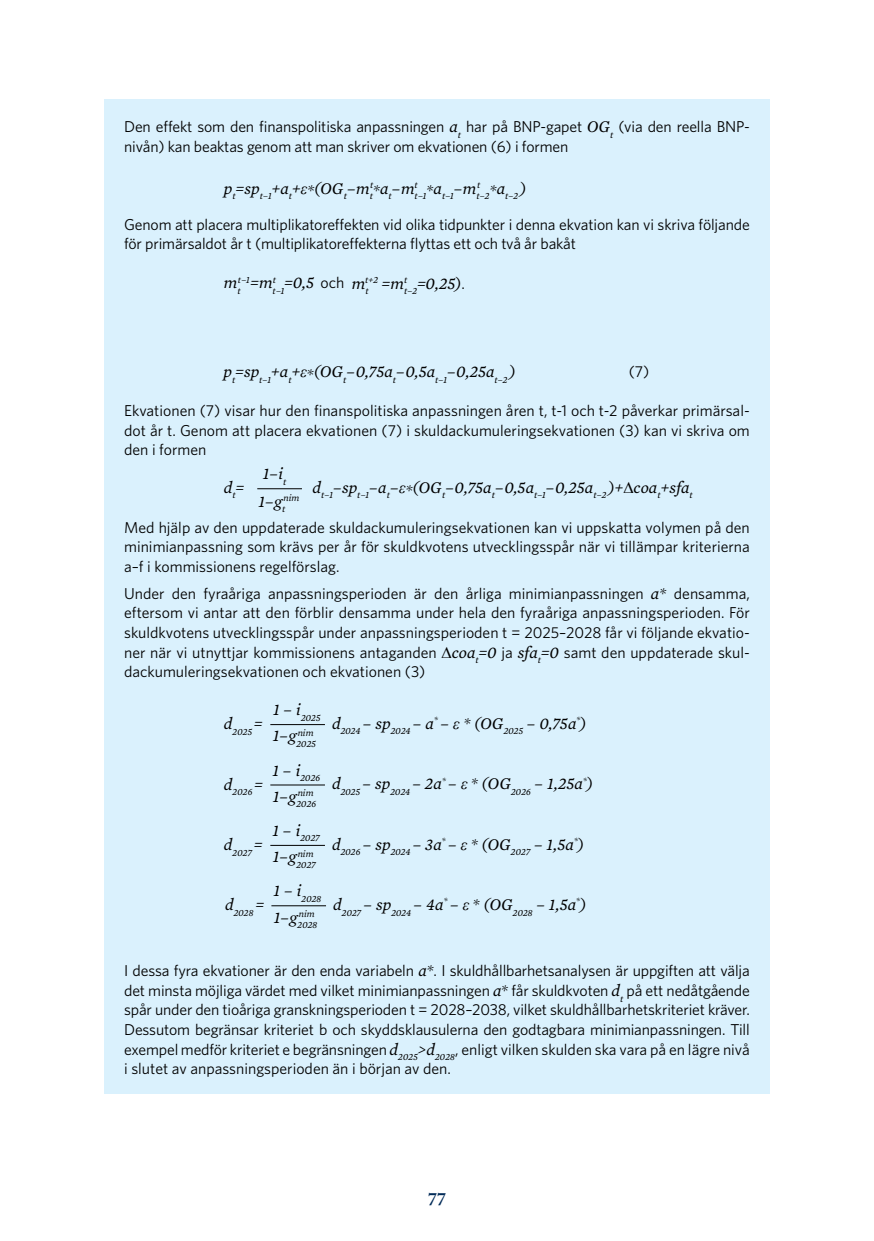
<style>
.page{position:relative;width:874px;height:1241px;background:#fff}
.page>*{position:absolute;margin:0;border:0;box-sizing:border-box;transform-origin:0 0}
.t1{font:600 19.25px "Mercury Display";color:#002a57}
.t2{font:italic 16.62px/27.5px "Mercury Text G2";color:#000}
.t3{font:15.75px/19.2px "Whitney";letter-spacing:-.01em;color:#000;text-align:justify}
.t4{font:italic 9.62px "Mercury Text G2";color:#000}
.s1{font-family:"Mercury Text G2";font-style:italic;font-size:16.62px}
.s2{font-family:"Times New Roman"}
.s3{font-family:"Whitney";font-style:normal;font-size:15.75px}
</style>
<div class="page">
<div style="left:104px;top:99px;width:665px;height:994px;background:#daf1fd"></div>
<hr style="left:270px;top:784px;width:55px;height:1px;background:#000">
<hr style="left:270px;top:844px;width:55px;height:1px;background:#000">
<hr style="left:271px;top:905px;width:55px;height:1px;background:#000">
<hr style="left:270px;top:724px;width:55px;height:1px;background:#000">
<hr style="left:257px;top:488px;width:45px;height:1px;background:#000">
<p class="t3" style="left:124px;top:117px;width:627px">Den effekt som den finanspolitiska anpassningen <span class="s1">a</span><sub>t</sub> har på BNP-gapet <span class="s1">OG</span><sub>t</sub> (via den reella BNP&shy;nivån) kan beaktas genom att man skriver om ekvationen (6) i formen</p>
<p class="t2" style="left:224px;top:173px;width:304px">p<sub>t</sub>=sp<sub>t–1</sub>+a<sub>t</sub>+<span class="s2">ε</span>*(OG<sub>t</sub>–m<sub>t</sub>*a<sub>t</sub>–m<sub>t–1</sub>*a<sub>t–1</sub>–m<sub>t–2</sub>*a<sub>t–2</sub> )</p>
<p class="t4" style="left:370px;top:178px;width:5px">t</p>
<p class="t4" style="left:414px;top:178px;width:5px">t</p>
<p class="t4" style="left:477px;top:178px;width:5px">t</p>
<p class="t3" style="left:124px;top:214px;width:626px">Genom att placera multiplikatoreffekten vid olika tidpunkter i denna ekvation kan vi skriva följande för primärsaldot år t (multiplikatoreffekterna flyttas ett och två år bakåt</p>
<p class="t2" style="left:224px;top:268px;width:122px">m<sub>t</sub> =m<sub>t–1</sub>=0,5 <span class="s3">och</span></p>
<p class="t4" style="left:365px;top:272px;width:15px">t+2</p>
<p class="t4" style="left:404px;top:272px;width:5px">t</p>
<p class="t4" style="left:238px;top:272px;width:13px">t–1</p>
<p class="t4" style="left:272px;top:272px;width:5px">t</p>
<p class="t2" style="left:351px;top:269px;width:114px">m<sub>t</sub> =m<sub>t–2</sub>=0,25)<span class="s3">.</span></p>
<p class="t2" style="left:223px;top:357px;width:294px">p<sub>t</sub>=sp<sub>t–1</sub>+a<sub>t</sub>+<span class="s2">ε</span>*(OG<sub>t</sub>–0,75a<sub>t</sub>–0,5a<sub>t–1</sub>–0,25a<sub>t–2</sub> )</p>
<p class="t3" style="left:628px;top:361px;width:22px">(7)</p>
<p class="t3" style="left:124px;top:401px;width:627px">Ekvationen (7) visar hur den finanspolitiska anpassningen åren t, t-1 och t-2 påverkar primärsal&shy;dot år t. Genom att placera ekvationen (7) i skuldackumuleringsekvationen (3) kan vi skriva om den i formen</p>
<p class="t2" style="left:259px;top:459px;width:29px">1–i<sub>t<br></sub>1–g<sub>t</sub></p>
<p class="t2" style="left:224px;top:472px;width:22px">d<sub>t</sub>=</p>
<p class="t2" style="left:312px;top:472px;width:381px">d<sub>t–1</sub>–sp<sub>t–1</sub>–a<sub>t</sub>–<span class="s2">ε</span>*(OG<sub>t</sub>–0,75a<sub>t</sub>–0,5a<sub>t–1</sub>–0,25a<sub>t–2</sub> )+∆coa<sub>t</sub>+sfa<sub>t</sub></p>
<p class="t4" style="left:283px;top:491px;width:17px">nim</p>
<p class="t3" style="left:124px;top:517px;width:627px">Med hjälp av den uppdaterade skuldackumuleringsekvationen kan vi uppskatta volymen på den minimianpassning som krävs per år för skuldkvotens utvecklingsspår när vi tillämpar kriterierna a–f i kommissionens regelförslag.</p>
<p class="t3" style="left:124px;top:583px;width:627px">Under den fyraåriga anpassningsperioden är den årliga minimianpassningen <span class="s1">a*</span> densamma, eftersom vi antar att den förblir densamma under hela den fyraåriga anpassningsperioden. För skuldkvotens utvecklingsspår under anpassningsperioden t = 2025–2028 får vi följande ekvatio&shy;ner när vi utnyttjar kommissionens antaganden ∆<span class="s1">coa</span><sub>t</sub><span class="s1">=0</span> ja <span class="s1">sfa</span><sub>t</sub><span class="s1">=0</span> samt den uppdaterade skul&shy;dackumuleringsekvationen och ekvationen (3)</p>
<p class="t4" style="left:273px;top:710px;width:49px"><sup>1</sup> <sup>–</sup> <sup>i</sup>2025</p>
<p class="t4" style="left:273px;top:736px;width:44px"><sup>1–g</sup>2025</p>
<p class="t4" style="left:224px;top:724px;width:40px"><sup>d</sup>2025 <sup>=</sup></p>
<p class="t2" style="left:332px;top:708px;width:256px">d<sub>2024</sub> – sp<sub>2024</sub> – a<sup>*</sup> – <span class="s2">ε</span> * (OG<sub>2025</sub> – 0,75a<sup>*</sup>)</p>
<p class="t4" style="left:297px;top:725px;width:17px">nim</p>
<p class="t4" style="left:273px;top:770px;width:49px"><sup>1</sup> <sup>–</sup> <sup>i</sup>2026</p>
<p class="t4" style="left:273px;top:797px;width:45px"><sup>1–g</sup>2026</p>
<p class="t4" style="left:224px;top:784px;width:41px"><sup>d</sup>2026 <sup>=</sup></p>
<p class="t2" style="left:332px;top:769px;width:262px">d<sub>2025</sub> – sp<sub>2024</sub> – 2a<sup>*</sup> – <span class="s2">ε</span> * (OG<sub>2026</sub> – 1,25a<sup>*</sup>)</p>
<p class="t4" style="left:297px;top:786px;width:17px">nim</p>
<p class="t4" style="left:273px;top:831px;width:49px"><sup>1</sup> <sup>–</sup> <sup>i</sup>2027</p>
<p class="t4" style="left:273px;top:857px;width:44px"><sup>1–g</sup>2027</p>
<p class="t4" style="left:224px;top:845px;width:40px"><sup>d</sup>2027 <sup>=</sup></p>
<p class="t2" style="left:332px;top:829px;width:253px">d<sub>2026</sub> – sp<sub>2024</sub> – 3a<sup>*</sup> – <span class="s2">ε</span> * (OG<sub>2027</sub> – 1,5a<sup>*</sup>)</p>
<p class="t4" style="left:297px;top:846px;width:17px">nim</p>
<p class="t4" style="left:274px;top:891px;width:49px"><sup>1</sup> <sup>–</sup> <sup>i</sup>2028</p>
<p class="t4" style="left:274px;top:917px;width:45px"><sup>1–g</sup>2028</p>
<p class="t4" style="left:225px;top:905px;width:41px"><sup>d</sup>2028 <sup>=</sup></p>
<p class="t2" style="left:333px;top:889px;width:254px">d<sub>2027</sub> – sp<sub>2024</sub> – 4a<sup>*</sup> – <span class="s2">ε</span> * (OG<sub>2028</sub> – 1,5a<sup>*</sup>)</p>
<p class="t4" style="left:298px;top:906px;width:17px">nim</p>
<p class="t3" style="left:124px;top:960px;width:627px">I dessa fyra ekvationer är den enda variabeln <span class="s1">a*</span>. I skuldhållbarhetsanalysen är uppgiften att välja det minsta möjliga värdet med vilket minimianpassningen <span class="s1">a*</span> får skuldkvoten <span class="s1">d</span><sub>t</sub> på ett nedåtgående spår under den tioåriga granskningsperioden t = 2028–2038, vilket skuldhållbarhetskriteriet kräver.<br>Dessutom begränsar kriteriet b och skyddsklausulerna den godtagbara minimianpassningen. Till exempel medför kriteriet e begränsningen <span class="s1">d</span><sub>2025</sub><span class="s1">&gt;d</span><sub>2028</sub>, enligt vilken skulden ska vara på en lägre nivå i slutet av anpassningsperioden än i början av den.</p>
<p class="t1" style="left:427px;top:1184px;width:20px">77</p>
</div>
